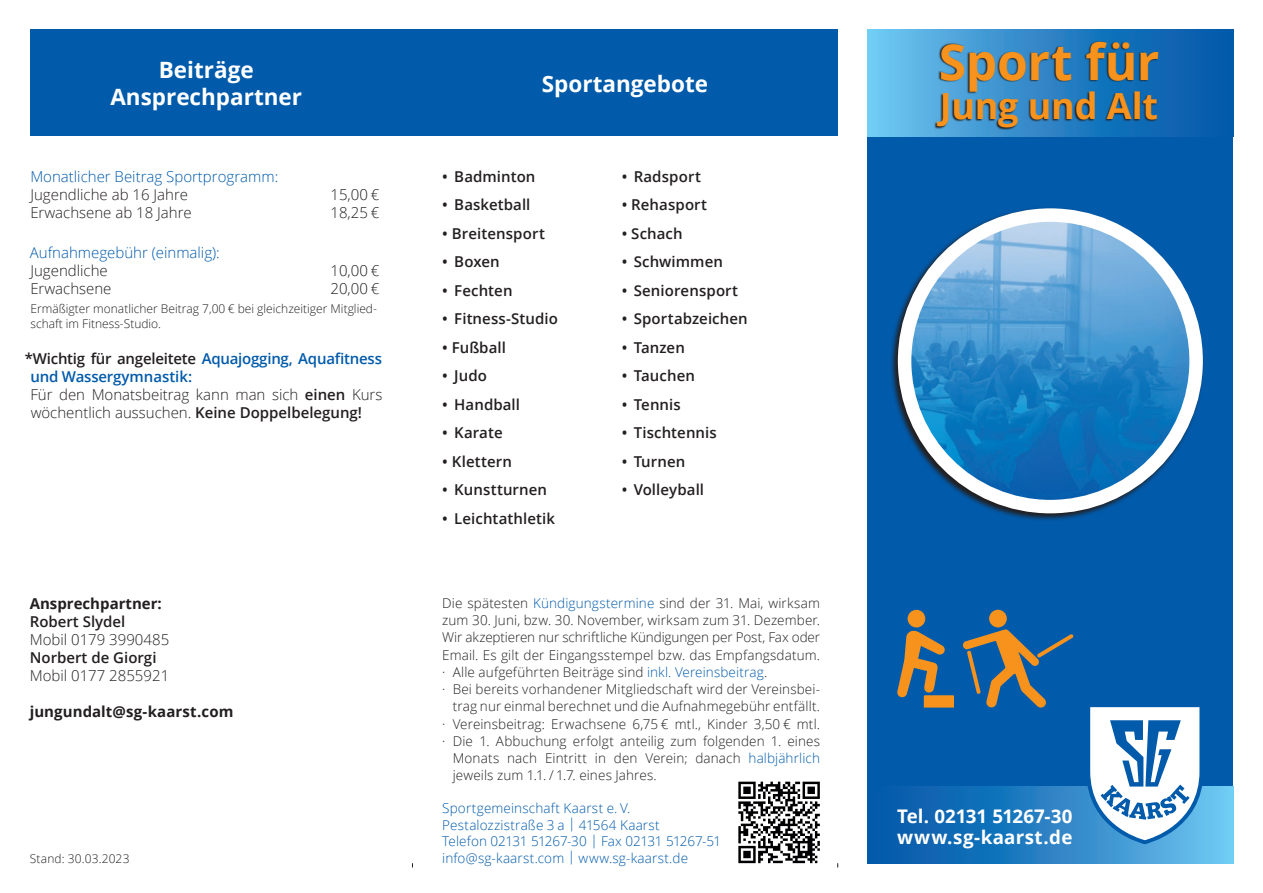
<style>
.page{position:relative;width:1263px;height:893px;background:#fff}
.page>*{position:absolute;margin:0;border:0;box-sizing:border-box;transform-origin:0 0}
.t1{font:700 49.8px "Open Sans";letter-spacing:-.005em;color:#f7931d}
.t2{font:700 36px "Open Sans";letter-spacing:-.01em;color:#f7931d}
.t3{font:700 22.5px "Open Sans";color:#fff}
.t4{font:700 18.75px "Open Sans";letter-spacing:.01em;color:#fff}
.t5{font:600 15px "Open Sans";letter-spacing:.005em;color:#231f20}
.t6{font:300 15px/18px "Open Sans";color:#231f20}
.t7{font:300 15px/18px "Open Sans";color:#015aaa}
.t8{font:600 15px/18px "Open Sans";letter-spacing:-.015em;color:#015aaa}
.t9{font:700 15px "Open Sans";color:#231f20}
.t10{font:300 13.5px/17.2px "Open Sans";letter-spacing:.01em;color:#231f20;text-align:justify}
.t11{font:300 13.5px/16.5px "Open Sans";letter-spacing:.01em;color:#015aaa}
.t12{font:300 12px/15px "Open Sans";color:#231f20}
.s1{color:#231f20}
.s2{font-weight:600}
.s3{color:#015aaa}
</style>
<div class="page">
<div style="left:867px;top:30px;width:366px;height:833px;background:#015aaa"></div>
<div style="left:867px;top:30px;width:366px;height:106px;background:linear-gradient(to right,#6bc3ee,#004fa4)"></div>
<svg style="left:908px;top:787px;width:325px;height:76px"></svg>
<svg style="left:1086px;top:707px;width:117px;height:137px"></svg>
<div style="left:30px;top:30px;width:808px;height:106px;background:#015aaa"></div>
<svg style="left:934px;top:41px;width:225px;height:89px;background:#2a6896"></svg>
<svg style="left:891px;top:208px;width:312px;height:312px"></svg>
<img style="left:904px;top:215px;width:292px;height:292px;border-radius:146px">
<div style="left:898px;top:208px;width:305px;height:305px;border:14px solid #fff;border-radius:50%"></div>
<svg style="left:738px;top:781px;width:82px;height:83px"></svg>
<svg style="left:738px;top:782px;width:82px;height:81px"></svg>
<svg style="left:962px;top:629px;width:111px;height:79px"></svg>
<div style="left:989px;top:610px;width:18px;height:17px;background:#f7931d;border-radius:50%"></div>
<svg style="left:897px;top:630px;width:57px;height:78px"></svg>
<div style="left:907px;top:610px;width:18px;height:17px;background:#f7931d;border-radius:50%"></div>
<p class="t3" style="left:159px;top:54px;width:96px">Beiträge</p>
<p class="t3" style="left:110px;top:81px;width:193px">Ansprechpartner</p>
<p class="t7" style="left:30px;top:167px;width:249px">Monatlicher Beitrag Sportprogramm:</p>
<p class="t6" style="left:30px;top:185px;width:159px">Jugendliche ab 16 Jahre</p>
<p class="t6" style="left:330px;top:185px;width:51px">15,00 €</p>
<p class="t6" style="left:30px;top:203px;width:163px">Erwachsene ab 18 Jahre</p>
<p class="t6" style="left:330px;top:203px;width:51px">18,25 €</p>
<p class="t7" style="left:30px;top:243px;width:191px">Aufnahmegebühr (einmalig):<br><span class="s1">Jugendliche</span></p>
<p class="t6" style="left:330px;top:261px;width:51px">10,00 €</p>
<p class="t6" style="left:30px;top:279px;width:83px">Erwachsene</p>
<p class="t6" style="left:330px;top:279px;width:51px">20,00 €</p>
<p class="t12" style="left:30px;top:301px;width:348px">Ermäßigter monatlicher Beitrag 7,00 € bei gleichzeitiger Mitglied&shy;schaft im Fitness-Studio.</p>
<p class="t8" style="left:30px;top:349px;width:353px;text-indent:-6px"><span class="s1">*Wichtig für angeleitete</span> Aquajogging, Aquafitness und Wassergymnastik:</p>
<p class="t6" style="left:30px;top:385px;width:354px">Für den Monatsbeitrag kann man sich <span class="s2">einen</span> Kurs wöchentlich aussuchen. <span class="s2">Keine Doppelbelegung!</span></p>
<p class="t9" style="left:30px;top:593px;width:134px">Ansprechpartner:</p>
<p class="t6" style="left:30px;top:612px;width:141px"><span class="s2">Robert Slydel<br></span>Mobil 0179 3990485<br><span class="s2">Norbert de Giorgi<br></span>Mobil 0177 2855921</p>
<p class="t9" style="left:30px;top:701px;width:205px">jungundalt@sg-kaarst.com</p>
<p class="t12" style="left:30px;top:851px;width:101px">Stand: 30.03.2023</p>
<p class="t3" style="left:542px;top:67px;width:168px">Sportangebote</p>
<p class="t5" style="left:442px;top:166px;width:95px">• Badminton</p>
<p class="t5" style="left:442px;top:194px;width:90px">• Basketball</p>
<p class="t5" style="left:442px;top:223px;width:104px">• Breitensport</p>
<p class="t5" style="left:442px;top:251px;width:59px">• Boxen</p>
<p class="t5" style="left:442px;top:280px;width:72px">• Fechten</p>
<p class="t5" style="left:442px;top:308px;width:117px">• Fitness-Studio</p>
<p class="t5" style="left:442px;top:337px;width:65px">• Fußball</p>
<p class="t5" style="left:442px;top:365px;width:46px">• Judo</p>
<p class="t5" style="left:442px;top:394px;width:79px">• Handball</p>
<p class="t5" style="left:442px;top:422px;width:62px">• Karate</p>
<p class="t5" style="left:442px;top:451px;width:71px">• Klettern</p>
<p class="t5" style="left:442px;top:479px;width:106px">• Kunstturnen</p>
<p class="t5" style="left:442px;top:508px;width:114px">• Leichtathletik</p>
<p class="t5" style="left:622px;top:166px;width:81px">• Radsport</p>
<p class="t5" style="left:622px;top:194px;width:87px">• Rehasport</p>
<p class="t5" style="left:622px;top:223px;width:62px">• Schach</p>
<p class="t5" style="left:622px;top:251px;width:103px">• Schwimmen</p>
<p class="t5" style="left:622px;top:280px;width:118px">• Seniorensport</p>
<p class="t5" style="left:622px;top:308px;width:127px">• Sportabzeichen</p>
<p class="t5" style="left:622px;top:337px;width:65px">• Tanzen</p>
<p class="t5" style="left:622px;top:365px;width:75px">• Tauchen</p>
<p class="t5" style="left:622px;top:394px;width:61px">• Tennis</p>
<p class="t5" style="left:622px;top:422px;width:97px">• Tischtennis</p>
<p class="t5" style="left:622px;top:451px;width:65px">• Turnen</p>
<p class="t5" style="left:622px;top:479px;width:84px">• Volleyball</p>
<p class="t1" style="left:939px;top:26px;width:222px">Sport für</p>
<p class="t2" style="left:940px;top:80px;width:220px">Jung und Alt</p>
<p class="t10" style="left:442px;top:594px;width:379px">Die spätesten <span class="s3">Kündigungstermine</span> sind der 31. Mai, wirksam zum 30. Juni, bzw. 30. November, wirksam zum 31. Dezember.<br>Wir akzeptieren nur schriftliche Kündigungen per Post, Fax oder Email. Es gilt der Eingangsstempel bzw. das Empfangsdatum.</p>
<p class="t10" style="left:442px;top:663px;width:327px">· Alle aufgeführten Beiträge sind <span class="s3">inkl. Vereinsbeitrag</span>.</p>
<p class="t10" style="left:442px;top:680px;width:379px;text-align:right">· Bei bereits vorhandener Mitgliedschaft wird der Vereinsbei&shy;trag nur einmal berechnet und die Aufnahmegebühr entfällt.</p>
<p class="t10" style="left:442px;top:715px;width:379px">· Vereinsbeitrag: Erwachsene 6,75 € mtl., Kinder 3,50 € mtl.</p>
<p class="t10" style="left:453px;top:732px;width:369px;text-indent:-11px">· Die 1. Abbuchung erfolgt anteilig zum folgenden 1. eines Monats nach Eintritt in den Verein; danach <span class="s3">halbjährlich </span>jeweils zum 1.1. / 1.7. eines Jahres.</p>
<p class="t11" style="left:442px;top:800px;width:280px">Sportgemeinschaft Kaarst e. V.<br>Pestalozzistraße 3 a | 41564 Kaarst<br>Telefon 02131 51267-30 | Fax 02131 51267-51 info@sg-kaarst.com | www.sg-kaarst.de</p>
<p class="t4" style="left:897px;top:803px;width:177px">Tel. 02131 51267-30</p>
<p class="t4" style="left:897px;top:824px;width:177px">www.sg-kaarst.de</p>
</div>
